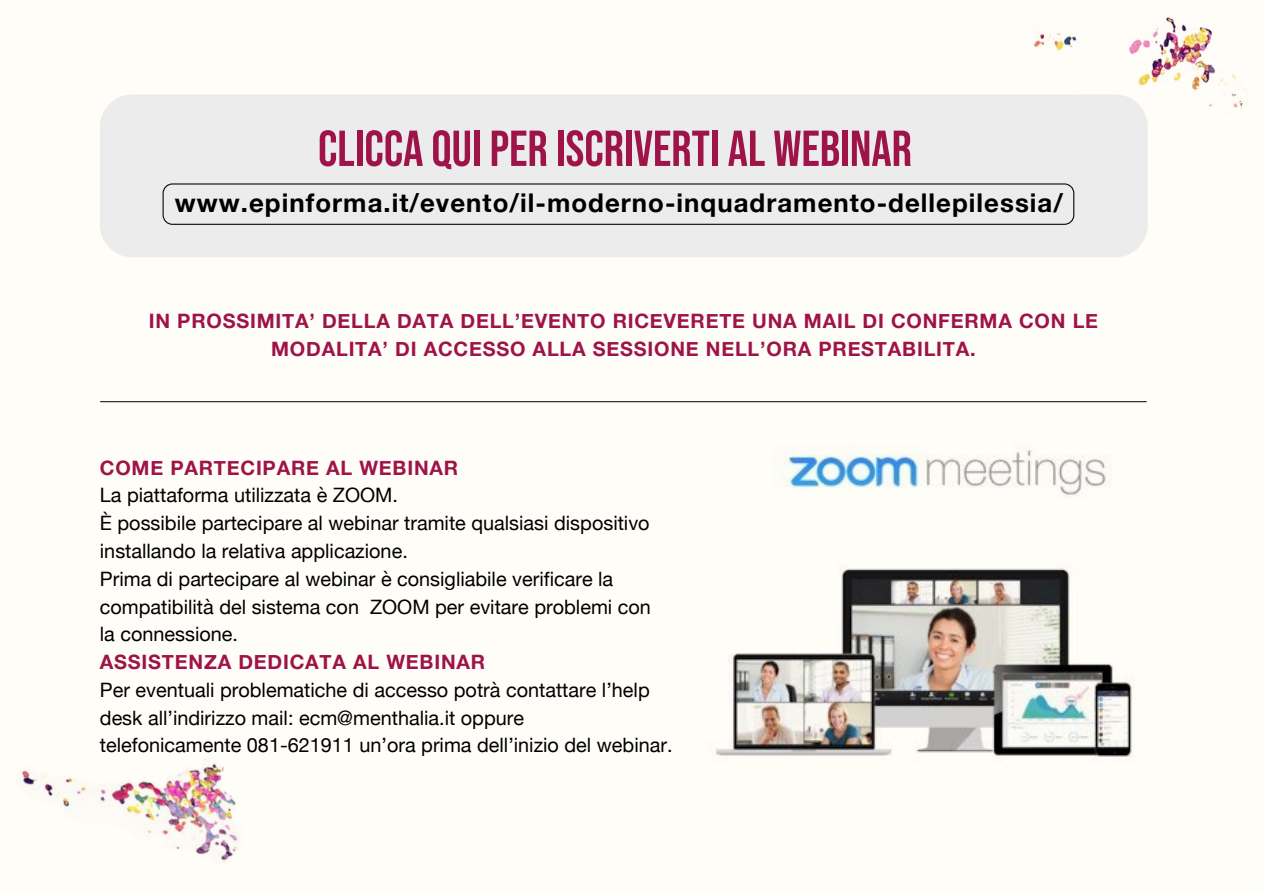
<style>
.page{position:relative;width:1263px;height:893px;background:#fffdf8}
.page>*{position:absolute;margin:0;border:0;box-sizing:border-box;transform-origin:0 0}
.t1{font:50.4px "Bebas Neue";color:#9e1448}
.t2{font:700 25.8px "Helvetica Neue";letter-spacing:.04em;color:#000}
.t3{font:19.8px/27.8px "Helvetica Neue";color:#000}
.t4{font:700 19.8px/27.8px "Helvetica Neue";letter-spacing:.04em;color:#9e1448;text-align:center}
</style>
<div class="page">
<img style="left:20px;top:758px;width:220px;height:103px">
<img style="left:1034px;top:17px;width:211px;height:93px">
<div style="left:100px;top:94px;width:1048px;height:163px;background:#ececec;border-radius:33px"></div>
<div style="left:163px;top:183px;width:911px;height:42px;border:1px solid #000;border-radius:9px"></div>
<hr style="left:100px;top:401px;width:1047px;height:1px;background:#000">
<img style="left:715px;top:450px;width:417px;height:309px">
<h1 class="t1" style="left:318px;top:120px;width:595px">CLICCA QUI PER ISCRIVERTI AL WEBINAR</h1>
<h2 class="t2" style="left:175px;top:182px;width:890px">www.epinforma.it/evento/il-moderno-inquadramento-dellepilessia/</h2>
<p class="t4" style="left:149px;top:308px;width:951px">IN PROSSIMITA’ DELLA DATA DELL’EVENTO RICEVERETE UNA MAIL DI CONFERMA CON LE<br>MODALITA’ DI ACCESSO ALLA SESSIONE NELL’ORA PRESTABILITA.</p>
<p class="t4" style="left:100px;top:454px;width:360px">COME PARTECIPARE AL WEBINAR</p>
<p class="t3" style="left:100px;top:483px;width:552px">La piattaforma utilizzata è ZOOM.<br>È possibile partecipare al webinar tramite qualsiasi dispositivo installando la relativa applicazione.<br>Prima di partecipare al webinar è consigliabile verificare la compatibilità del sistema con ZOOM per evitare problemi con la connessione.</p>
<p class="t4" style="left:100px;top:649px;width:387px">ASSISTENZA DEDICATA AL WEBINAR</p>
<p class="t3" style="left:100px;top:677px;width:574px">Per eventuali problematiche di accesso potrà contattare l’help desk all’indirizzo mail: ecm@menthalia.it oppure<br>telefonicamente 081-621911 un’ora prima dell’inizio del webinar.</p>
</div>
